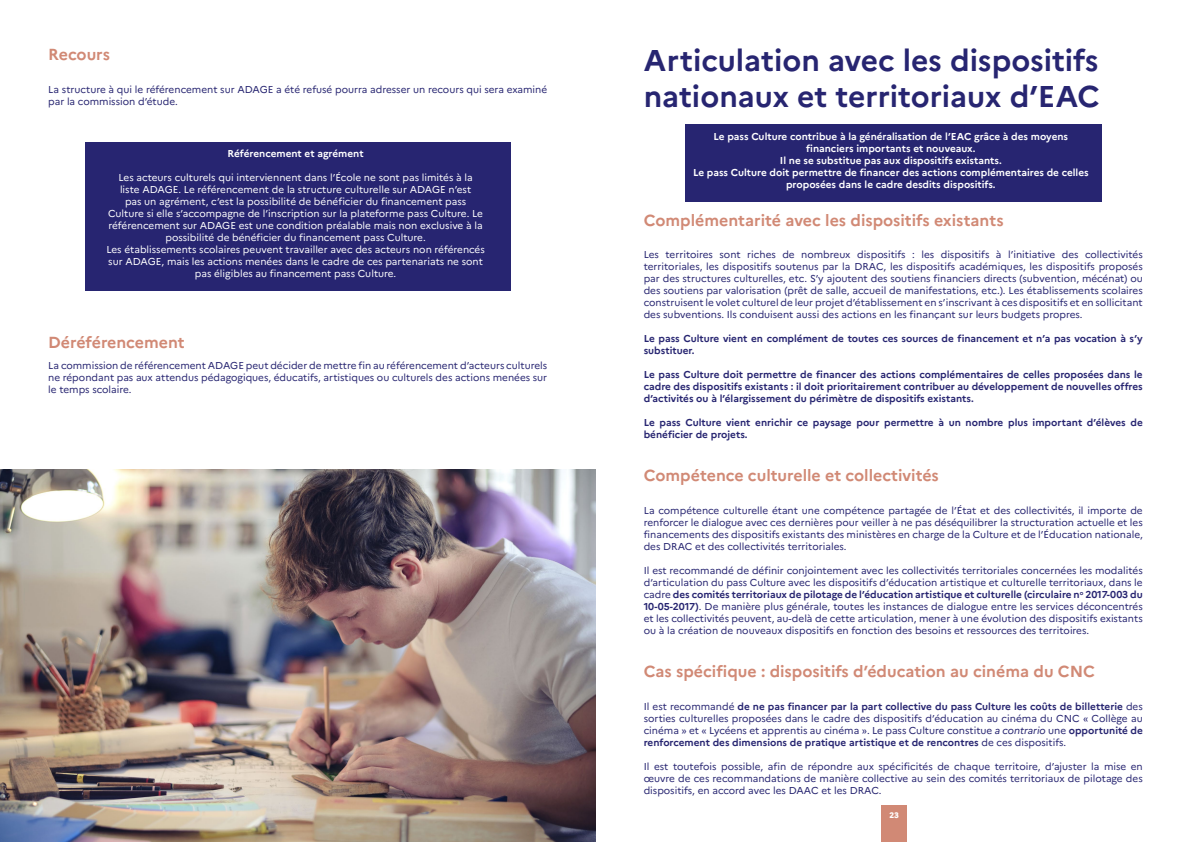
<style>
.page{position:relative;width:1191px;height:842px;background:#fff}
.page>*{position:absolute;margin:0;border:0;box-sizing:border-box;transform-origin:0 0}
.t1{font:700 30px/36px "Marianne";color:#272571}
.t2{font:700 16px "Marianne";color:#d18975}
.t3{font:10px/12px "Marianne";color:#272571;text-align:justify}
.t4{font:10px/12px "Marianne";color:#fff;text-align:center}
.t5{font:700 10px/12px "Marianne";color:#272571}
.t6{font:700 10px/12px "Marianne";color:#fff;text-align:center}
.t7{font:800 8px "Marianne";color:#fff}
.s1{font-weight:700}
.s2{font-style:italic}
</style>
<div class="page">
<div style="left:881px;top:806px;width:25px;height:36px;background:#d18975"></div>
<div style="left:685px;top:124px;width:416px;height:77px;background:#272571"></div>
<div style="left:85px;top:142px;width:425px;height:149px;background:#272571"></div>
<img style="left:0;top:469px;width:595px;height:373px">
<h2 class="t2" style="left:48px;top:42px;width:63px">Recours</h2>
<p class="t3" style="left:48px;top:82px;width:500px">La structure à qui le référencement sur ADAGE a été refusé pourra adresser un recours qui sera examiné par la commission d’étude.</p>
<p class="t6" style="left:227px;top:147px;width:138px">Référencement et agrément</p>
<p class="t4" style="left:106px;top:171px;width:380px">Les acteurs culturels qui interviennent dans l’École ne sont pas limités à la<br>liste ADAGE. Le référencement de la structure culturelle sur ADAGE n’est<br>pas un agrément, c’est la possibilité de bénéficier du financement pass Culture si elle s’accompagne de l’inscription sur la plateforme pass Culture. Le référencement sur ADAGE est une condition préalable mais non exclusive à la possibilité de bénéficier du financement pass Culture.<br>Les établissements scolaires peuvent travailler avec des acteurs non référencés sur ADAGE, mais les actions menées dans le cadre de ces partenariats ne sont pas éligibles au financement pass Culture.</p>
<h2 class="t2" style="left:48px;top:330px;width:138px">Déréférencement</h2>
<p class="t3" style="left:48px;top:359px;width:500px">La commission de référencement ADAGE peut décider de mettre fin au référencement d’acteurs culturels ne répondant pas aux attendus pédagogiques, éducatifs, artistiques ou culturels des actions menées sur le temps scolaire.</p>
<h1 class="t1" style="left:643px;top:40px;width:457px">Articulation avec les dispositifs nationaux et territoriaux d’EAC</h1>
<p class="t6" style="left:693px;top:130px;width:397px">Le pass Culture contribue à la généralisation de l’EAC grâce à des moyens financiers importants et nouveaux.<br>Il ne se substitue pas aux dispositifs existants.<br>Le pass Culture doit permettre de financer des actions complémentaires de celles proposées dans le cadre desdits dispositifs.</p>
<h2 class="t2" style="left:643px;top:208px;width:361px">Complémentarité avec les dispositifs existants</h2>
<p class="t3" style="left:643px;top:248px;width:500px">Les territoires sont riches de nombreux dispositifs : les dispositifs à l’initiative des collectivités territoriales, les dispositifs soutenus par la DRAC, les dispositifs académiques, les dispositifs proposés par des structures culturelles, etc. S’y ajoutent des soutiens financiers directs (subvention, mécénat) ou des soutiens par valorisation (prêt de salle, accueil de manifestations, etc.). Les établissements scolaires construisent le volet culturel de leur projet d’établissement en s’inscrivant à ces dispositifs et en sollicitant des subventions. Ils conduisent aussi des actions en les finançant sur leurs budgets propres.</p>
<p class="t5" style="left:643px;top:332px;width:500px">Le pass Culture vient en complément de toutes ces sources de financement et n’a pas vocation à s’y substituer.</p>
<p class="t5" style="left:643px;top:368px;width:500px;text-align:justify">Le pass Culture doit permettre de financer des actions complémentaires de celles proposées dans le cadre des dispositifs existants : il doit prioritairement contribuer au développement de nouvelles offres d’activités ou à l’élargissement du périmètre de dispositifs existants.</p>
<p class="t5" style="left:643px;top:416px;width:500px">Le pass Culture vient enrichir ce paysage pour permettre à un nombre plus important d’élèves de bénéficier de projets.</p>
<h2 class="t2" style="left:643px;top:463px;width:297px">Compétence culturelle et collectivités</h2>
<p class="t3" style="left:643px;top:503px;width:500px">La compétence culturelle étant une compétence partagée de l’État et des collectivités, il importe de renforcer le dialogue avec ces dernières pour veiller à ne pas déséquilibrer la structuration actuelle et les financements des dispositifs existants des ministères en charge de la Culture et de l’Éducation nationale, des DRAC et des collectivités territoriales.</p>
<p class="t3" style="left:643px;top:563px;width:500px">Il est recommandé de définir conjointement avec les collectivités territoriales concernées les modalités d’articulation du pass Culture avec les dispositifs d’éducation artistique et culturelle territoriaux, dans le cadre <span class="s1">des comités territoriaux de pilotage de l’éducation artistique et culturelle (circulaire n</span><sup>o</sup> <span class="s1">2017-003 du 10-05-2017)</span>. De manière plus générale, toutes les instances de dialogue entre les services déconcentrés et les collectivités peuvent, au-delà de cette articulation, mener à une évolution des dispositifs existants ou à la création de nouveaux dispositifs en fonction des besoins et ressources des territoires.</p>
<h2 class="t2" style="left:643px;top:659px;width:453px">Cas spécifique : dispositifs d’éducation au cinéma du CNC</h2>
<p class="t3" style="left:643px;top:699px;width:500px">Il est recommandé <span class="s1">de ne pas financer par la part collective du pass Culture les coûts de billetterie</span> des sorties culturelles proposées dans le cadre des dispositifs d’éducation au cinéma du CNC « Collège au cinéma » et « Lycéens et apprentis au cinéma ». Le pass Culture constitue <span class="s2">a contrario</span> une <span class="s1">opportunité de renforcement des dimensions de pratique artistique et de rencontres</span> de ces dispositifs.</p>
<p class="t3" style="left:643px;top:759px;width:500px">Il est toutefois possible, afin de répondre aux spécificités de chaque territoire, d’ajuster la mise en œuvre de ces recommandations de manière collective au sein des comités territoriaux de pilotage des dispositifs, en accord avec les DAAC et les DRAC.</p>
<p class="t7" style="left:889px;top:809px;width:11px">23</p>
</div>
